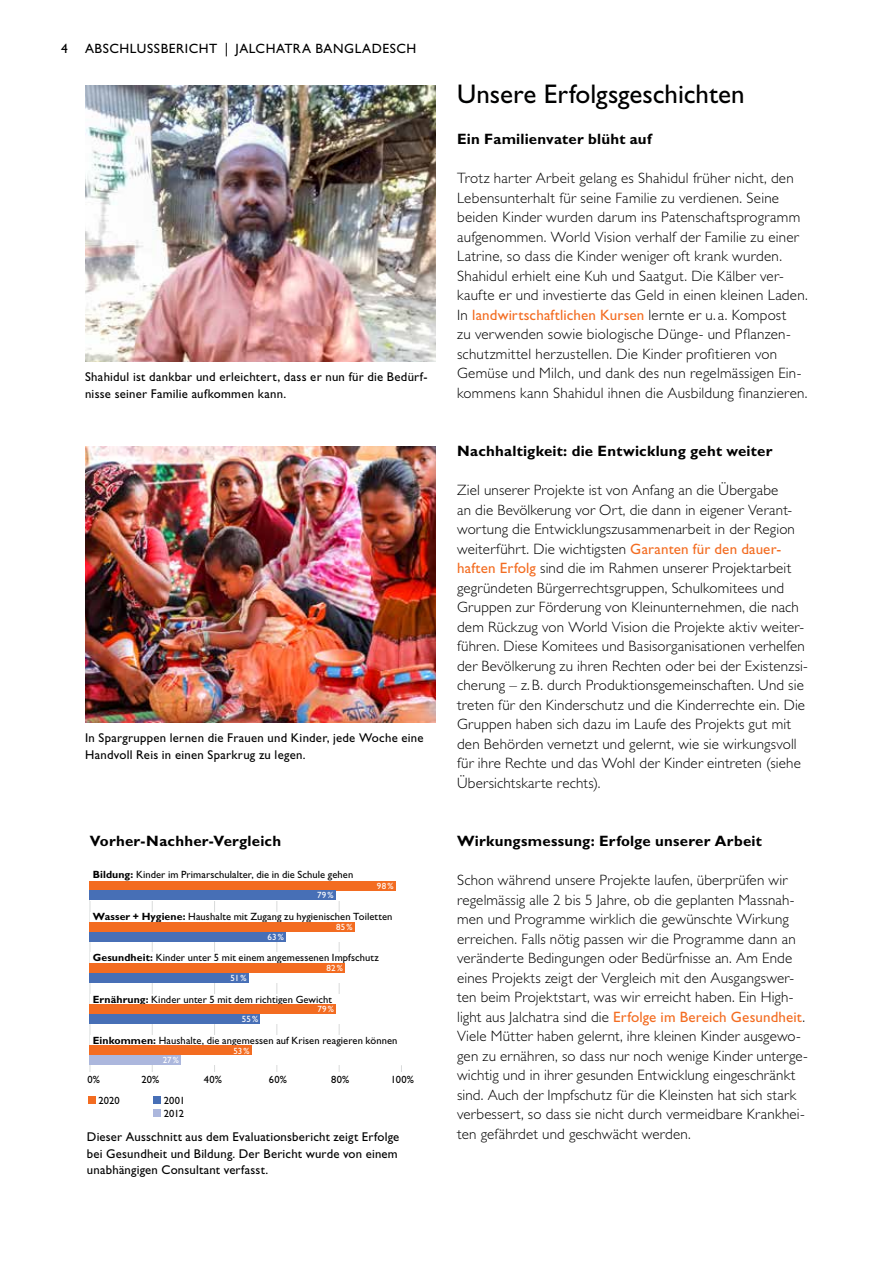
<style>
.page{position:relative;width:893px;height:1263px;background:#fff}
.page>*{position:absolute;margin:0;border:0;box-sizing:border-box;transform-origin:0 0}
.t1{font:27px "Gill Sans Std";color:#000101}
.t2{font:300 15px/19.5px "Gill Sans Std";letter-spacing:.015em;color:#000}
.t3{font:700 15px "Gill Sans Std";letter-spacing:.015em;color:#000}
.t4{font:13.5px "Gill Sans Std";letter-spacing:.04em;color:#000}
.t5{font:12.75px/16.5px "Gill Sans Std";letter-spacing:.02em;color:#000}
.t6{font:10.5px "Gill Sans Std";letter-spacing:.01em;color:#000}
.t7{font:10.5px/13px "Gill Sans Std";letter-spacing:-.01em;color:#000}
.t8{font:9px "Gill Sans Std";letter-spacing:.02em;color:#fff}
.s1{font-weight:700}
.s2{font-weight:400;color:#f36c21}
</style>
<div class="page">
<hr style="left:892px;top:0;width:1px;height:224px;background:#464a6a">
<img style="left:85px;top:86px;width:351px;height:275px">
<img style="left:85px;top:446px;width:351px;height:276px">
<hr style="left:339px;top:891px;width:1px;height:182px;background:#c8cbcb">
<hr style="left:276px;top:891px;width:1px;height:182px;background:#c8cbcb">
<hr style="left:214px;top:891px;width:1px;height:182px;background:#c8cbcb">
<hr style="left:152px;top:891px;width:1px;height:182px;background:#c8cbcb">
<hr style="left:90px;top:891px;width:1px;height:182px;background:#c8cbcb">
<div style="left:91px;top:881px;width:307px;height:19px;background:#fff"></div>
<div style="left:91px;top:922px;width:307px;height:19px;background:#fff"></div>
<div style="left:91px;top:963px;width:307px;height:20px;background:#fff"></div>
<div style="left:91px;top:1004px;width:307px;height:20px;background:#fff"></div>
<div style="left:91px;top:1045px;width:307px;height:20px;background:#fff"></div>
<div style="left:91px;top:912px;width:312px;height:10px;background:#fff"></div>
<div style="left:88px;top:1096px;width:8px;height:8px;background:#f36c21"></div>
<div style="left:154px;top:1096px;width:7px;height:8px;background:#476fb6"></div>
<div style="left:154px;top:1109px;width:7px;height:8px;background:#acb7dd"></div>
<div style="left:91px;top:952px;width:312px;height:11px;background:#fff"></div>
<div style="left:91px;top:994px;width:312px;height:11px;background:#fff"></div>
<div style="left:91px;top:1035px;width:313px;height:11px;background:#fff"></div>
<div style="left:90px;top:1004px;width:246px;height:10px;background:#f36c21"></div>
<div style="left:90px;top:1014px;width:170px;height:10px;background:#476fb6"></div>
<div style="left:90px;top:963px;width:255px;height:10px;background:#f36c21"></div>
<div style="left:90px;top:973px;width:159px;height:9px;background:#476fb6"></div>
<div style="left:90px;top:922px;width:265px;height:10px;background:#f36c21"></div>
<div style="left:90px;top:932px;width:196px;height:9px;background:#476fb6"></div>
<div style="left:90px;top:881px;width:306px;height:9px;background:#f36c21"></div>
<div style="left:90px;top:890px;width:246px;height:10px;background:#476fb6"></div>
<div style="left:90px;top:1046px;width:162px;height:9px;background:#f36c21"></div>
<div style="left:90px;top:1055px;width:91px;height:10px;background:#acb7dd"></div>
<p class="t4" style="left:61px;top:41px;width:8px">4</p>
<p class="t4" style="left:85px;top:41px;width:333px">ABSCHLUSSBERICHT | JALCHATRA BANGLADESCH</p>
<p class="t5" style="left:85px;top:369px;width:344px">Shahidul ist dankbar und erleichtert, dass er nun für die Bedürf&shy;nisse seiner Familie aufkommen kann.</p>
<p class="t5" style="left:85px;top:730px;width:340px">In Spargruppen lernen die Frauen und Kinder, jede Woche eine<br>Handvoll Reis in einen Sparkrug zu legen.</p>
<p class="t3" style="left:90px;top:832px;width:193px">Vorher-Nachher-Vergleich</p>
<p class="t6" style="left:93px;top:868px;width:262px"><span class="s1">Bildung:</span> Kinder im Primarschulalter, die in die Schule gehen</p>
<p class="t8" style="left:317px;top:890px;width:18px">79%</p>
<p class="t8" style="left:377px;top:880px;width:18px">98%</p>
<p class="t6" style="left:93px;top:911px;width:301px"><span class="s1">Wasser + Hygiene:</span> Haushalte mit Zugang zu hygienischen Toiletten</p>
<p class="t8" style="left:336px;top:922px;width:18px">85%</p>
<p class="t8" style="left:268px;top:931px;width:18px">63%</p>
<p class="t6" style="left:93px;top:952px;width:287px"><span class="s1">Gesundheit:</span> Kinder unter 5 mit einem angemessenen Impfschutz</p>
<p class="t6" style="left:93px;top:993px;width:241px"><span class="s1">Ernährung:</span> Kinder unter 5 mit dem richtigen Gewicht</p>
<p class="t8" style="left:326px;top:963px;width:18px">82%</p>
<p class="t8" style="left:231px;top:972px;width:17px">51%</p>
<p class="t8" style="left:318px;top:1004px;width:18px">79%</p>
<p class="t8" style="left:242px;top:1014px;width:18px">55%</p>
<p class="t6" style="left:93px;top:1034px;width:306px"><span class="s1">Einkommen:</span> Haushalte, die angemessen auf Krisen reagieren können</p>
<p class="t8" style="left:233px;top:1045px;width:18px">53%</p>
<p class="t8" style="left:163px;top:1055px;width:18px">27%</p>
<p class="t6" style="left:87px;top:1073px;width:14px">0%</p>
<p class="t6" style="left:141px;top:1073px;width:19px">20%</p>
<p class="t6" style="left:204px;top:1073px;width:20px">40%</p>
<p class="t6" style="left:269px;top:1073px;width:19px">60%</p>
<p class="t6" style="left:331px;top:1073px;width:20px">80%</p>
<p class="t6" style="left:391px;top:1073px;width:25px">100%</p>
<p class="t6" style="left:98px;top:1094px;width:23px">2020</p>
<p class="t7" style="left:164px;top:1094px;width:23px">2001<br>2012</p>
<p class="t5" style="left:87px;top:1128px;width:314px;text-align:justify">Dieser Ausschnitt aus dem Evaluationsbericht zeigt Erfolge bei Gesundheit und Bildung. Der Bericht wurde von einem unabhängigen Consultant verfasst.</p>
<h1 class="t1" style="left:457px;top:79px;width:289px">Unsere Erfolgsgeschichten</h1>
<p class="t3" style="left:457px;top:130px;width:196px">Ein Familienvater blüht auf</p>
<p class="t2" style="left:457px;top:169px;width:352px">Trotz harter Arbeit gelang es Shahidul früher nicht, den Lebensunterhalt für seine Familie zu verdienen. Seine beiden Kinder wurden darum ins Patenschaftsprogramm aufgenommen. World Vision verhalf der Familie zu einer Latrine, so dass die Kinder weniger oft krank wurden.<br>Shahidul erhielt eine Kuh und Saatgut. Die Kälber ver&shy;kaufte er und investierte das Geld in einen kleinen Laden.<br>In <span class="s2">landwirtschaftlichen Kursen</span> lernte er u. a. Kompost<br>zu verwenden sowie biologische Dünge- und Pflanzen&shy;schutzmittel herzustellen. Die Kinder profitieren von Gemüse und Milch, und dank des nun regelmässigen Ein&shy;kommens kann Shahidul ihnen die Ausbildung finanzieren.</p>
<p class="t3" style="left:457px;top:442px;width:317px">Nachhaltigkeit: die Entwicklung geht weiter</p>
<p class="t2" style="left:457px;top:481px;width:352px">Ziel unserer Projekte ist von Anfang an die Übergabe<br>an die Bevölkerung vor Ort, die dann in eigener Verant&shy;wortung die Entwicklungszusammenarbeit in der Region weiterführt. Die wichtigsten <span class="s2">Garanten für den dauer&shy;haften Erfolg</span> sind die im Rahmen unserer Projektarbeit gegründeten Bürgerrechtsgruppen, Schulkomitees und Gruppen zur Förderung von Kleinunternehmen, die nach dem Rückzug von World Vision die Projekte aktiv weiter&shy;führen. Diese Komitees und Basisorganisationen verhelfen der Bevölkerung zu ihren Rechten oder bei der Existenzsi&shy;cherung – z.B. durch Produktionsgemeinschaften. Und sie treten für den Kinderschutz und die Kinderrechte ein. Die Gruppen haben sich dazu im Laufe des Projekts gut mit den Behörden vernetzt und gelernt, wie sie wirkungsvoll für ihre Rechte und das Wohl der Kinder eintreten (siehe Übersichtskarte rechts).</p>
<p class="t3" style="left:457px;top:832px;width:306px">Wirkungsmessung: Erfolge unserer Arbeit</p>
<p class="t2" style="left:457px;top:871px;width:352px">Schon während unsere Projekte laufen, überprüfen wir regelmässig alle 2 bis 5 Jahre, ob die geplanten Massnah&shy;men und Programme wirklich die gewünschte Wirkung erreichen. Falls nötig passen wir die Programme dann an veränderte Bedingungen oder Bedürfnisse an. Am Ende eines Projekts zeigt der Vergleich mit den Ausgangswer&shy;ten beim Projektstart, was wir erreicht haben. Ein High&shy;light aus Jalchatra sind die <span class="s2">Erfolge im Bereich Gesundheit</span>.<br>Viele Mütter haben gelernt, ihre kleinen Kinder ausgewo&shy;gen zu ernähren, so dass nur noch wenige Kinder unterge&shy;wichtig und in ihrer gesunden Entwicklung eingeschränkt sind. Auch der Impfschutz für die Kleinsten hat sich stark verbessert, so dass sie nicht durch vermeidbare Krankhei&shy;ten gefährdet und geschwächt werden.</p>
</div>
